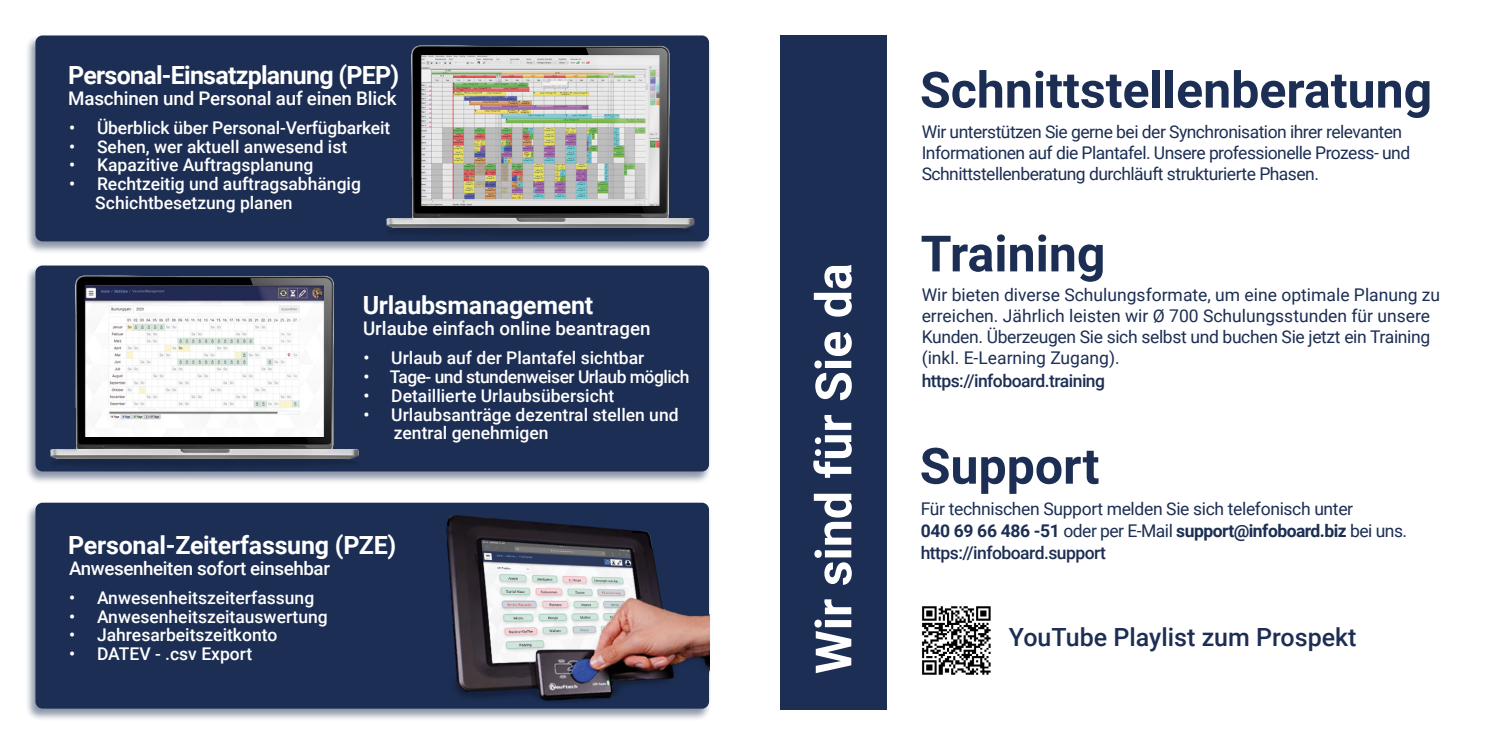
<style>
.page{position:relative;width:1489px;height:745px;background:#fff}
.page>*{position:absolute;margin:0;border:0;box-sizing:border-box;transform-origin:0 0}
.t1{font:700 50px "Roboto";color:#1c2e53}
.t2{font:700 50px "Roboto";color:#fff}
.t3{font:700 25px "Roboto";letter-spacing:-.01em;color:#fff}
.t4{font:700 25px "Roboto";letter-spacing:-.03em;color:#fff}
.t5{font:500 25px "Roboto";color:#1c2e53}
.t6{font:500 18.75px "Roboto";letter-spacing:-.01em;color:#fff}
.t7{font:500 17.5px/18.8px "Roboto";color:#fff}
.t8{font:17.5px/21px "Roboto";letter-spacing:-.02em;color:#1c2e53}
.t9{font:17.5px/21px "Roboto";color:#1c2e53}
.t10{font:500 17.5px "Roboto";letter-spacing:-.03em;color:#fff}
.t11{font:500 17.5px "Roboto";letter-spacing:-.03em;color:#1c2e53}
.s1{font-weight:700}
.s2{font-weight:500}
</style>
<div class="page">
<div style="left:25px;top:35px;width:687px;height:219px;background:#1c2e53;opacity:.5"></div>
<div style="left:35px;top:35px;width:674px;height:206px;background:#1c2e53;border-radius:7px"></div>
<div style="left:25px;top:264px;width:687px;height:220px;background:#1c2e53;opacity:.5"></div>
<div style="left:35px;top:265px;width:674px;height:206px;background:#1c2e53;border-radius:7px"></div>
<div style="left:25px;top:501px;width:687px;height:219px;background:#1c2e53;opacity:.5"></div>
<div style="left:35px;top:502px;width:674px;height:206px;background:#1c2e53;border-radius:7px"></div>
<img style="left:369px;top:35px;width:343px;height:219px">
<img style="left:25px;top:264px;width:367px;height:215px">
<img style="left:391px;top:501px;width:318px;height:207px">
<div style="left:780px;top:35px;width:106px;height:674px;background:#1c2e53"></div>
<img style="left:922px;top:606px;width:69px;height:69px">
<h2 class="t4" style="left:68px;top:57px;width:332px">Personal-Einsatzplanung (PEP)</h2>
<p class="t6" style="left:68px;top:85px;width:330px">Maschinen und Personal auf einen Blick</p>
<p class="t7" style="left:69px;top:117px;width:322px">• Überblick über Personal-Verfügbarkeit</p>
<p class="t7" style="left:69px;top:136px;width:279px">• Sehen, wer aktuell anwesend ist</p>
<p class="t7" style="left:69px;top:155px;width:246px">• Kapazitive Auftragsplanung</p>
<p class="t7" style="left:95px;top:174px;width:267px;text-indent:-26px">• Rechtzeitig und auftragsabhängig<br>Schichtbesetzung planen</p>
<h2 class="t3" style="left:363px;top:287px;width:232px">Urlaubsmanagement</h2>
<p class="t6" style="left:363px;top:315px;width:289px">Urlaube einfach online beantragen</p>
<p class="t7" style="left:363px;top:348px;width:282px">• Urlaub auf der Plantafel sichtbar</p>
<p class="t10" style="left:363px;top:364px;width:328px">• Tage- und stundenweiser Urlaub möglich</p>
<p class="t7" style="left:363px;top:385px;width:252px">• Detaillierte Urlaubsübersicht</p>
<p class="t7" style="left:394px;top:404px;width:286px;text-indent:-31px">• Urlaubsanträge dezentral stellen und zentral genehmigen</p>
<h2 class="t3" style="left:68px;top:527px;width:329px">Personal-Zeiterfassung (PZE)</h2>
<p class="t6" style="left:69px;top:554px;width:262px">Anwesenheiten sofort einsehbar</p>
<p class="t7" style="left:69px;top:587px;width:247px">• Anwesenheitszeiterfassung</p>
<p class="t7" style="left:69px;top:606px;width:260px">• Anwesenheitszeitauswertung</p>
<p class="t7" style="left:69px;top:624px;width:210px">• Jahresarbeitszeitkonto</p>
<p class="t7" style="left:69px;top:643px;width:185px">• DATEV - .csv Export</p>
<h1 class="t2" style="left:798px;top:673px;width:412px;rotate:-90deg">Wir sind für Sie da</h1>
<h1 class="t1" style="left:919px;top:55px;width:513px">Schnittstellenberatung</h1>
<p class="t8" style="left:921px;top:121px;width:490px">Wir unterstützen Sie gerne bei der Synchronisation ihrer relevanten<br>Informationen auf die Plantafel. Unsere professionelle Prozess- und<br>Schnittstellenberatung durchläuft strukturierte Phasen.</p>
<h1 class="t1" style="left:920px;top:218px;width:186px">Training</h1>
<p class="t9" style="left:921px;top:283px;width:520px">Wir bieten diverse Schulungsformate, um eine optimale Planung zu erreichen. Jährlich leisten wir Ø 700 Schulungsstunden für unsere Kunden. Überzeugen Sie sich selbst und buchen Sie jetzt ein Training (inkl. E-Learning Zugang).</p>
<p class="t11" style="left:921px;top:368px;width:185px">https://infoboard.training</p>
<h1 class="t1" style="left:919px;top:430px;width:181px">Support</h1>
<p class="t8" style="left:920px;top:497px;width:488px;line-height:21.8px">Für technischen Support melden Sie sich telefonisch unter<br><span class="s1">040 69 66 486 -51</span> oder per E-Mail <span class="s1">support@infoboard.biz</span> bei uns. <span class="s2">https://infoboard.support</span></p>
<h2 class="t5" style="left:1008px;top:619px;width:349px">YouTube Playlist zum Prospekt</h2>
</div>
